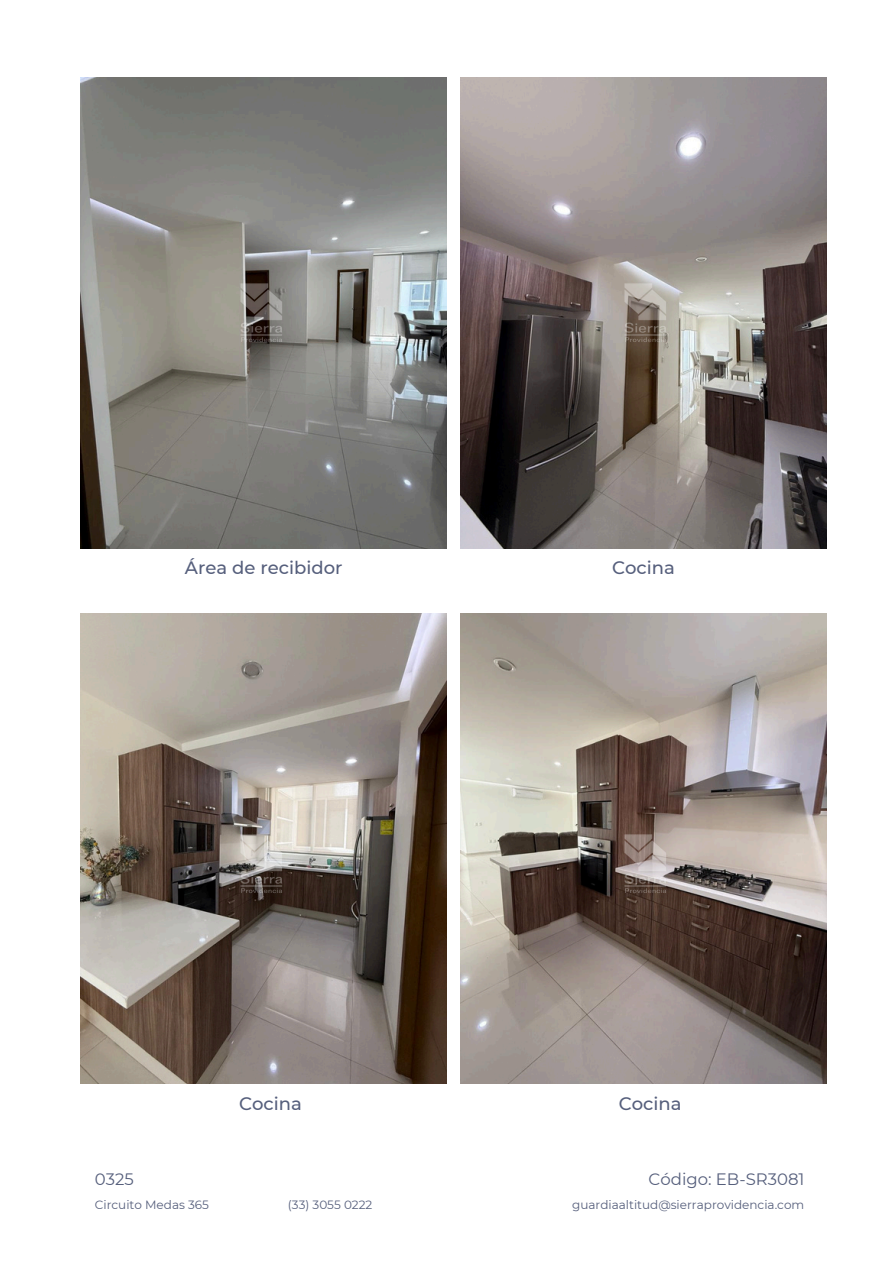
<style>
.page{position:relative;width:894px;height:1264px;background:#fff}
.page>*{position:absolute;margin:0;border:0;box-sizing:border-box;transform-origin:0 0}
.t1{font:500 18px "Montserrat";color:#565f7c}
.t2{font:16.5px "Montserrat";color:#565f7c}
.t3{font:12px "Montserrat";color:#565f7c}
</style>
<div class="page">
<img style="left:81px;top:78px;width:365px;height:470px">
<img style="left:460px;top:78px;width:366px;height:470px">
<img style="left:81px;top:613px;width:365px;height:470px">
<img style="left:460px;top:613px;width:366px;height:470px">
<img style="left:232px;top:827px;width:54px;height:72px">
<img style="left:616px;top:827px;width:54px;height:72px">
<img style="left:232px;top:277px;width:54px;height:72px">
<img style="left:616px;top:277px;width:54px;height:72px">
<p class="t1" style="left:185px;top:556px;width:159px">Área de recibidor</p>
<p class="t1" style="left:611px;top:556px;width:64px">Cocina</p>
<h1 class="t1" style="left:239px;top:1092px;width:64px">Cocina</h1>
<p class="t1" style="left:618px;top:1092px;width:64px">Cocina</p>
<h1 class="t2" style="left:95px;top:1169px;width:40px">0325</h1>
<p class="t2" style="left:648px;top:1169px;width:157px">Código: EB-SR3081</p>
<p class="t3" style="left:95px;top:1197px;width:116px">Circuito Medas 365</p>
<p class="t3" style="left:288px;top:1197px;width:86px">(33) 3055 0222</p>
<h1 class="t3" style="left:572px;top:1197px;width:233px">guardiaaltitud@sierraprovidencia.com</h1>
</div>
